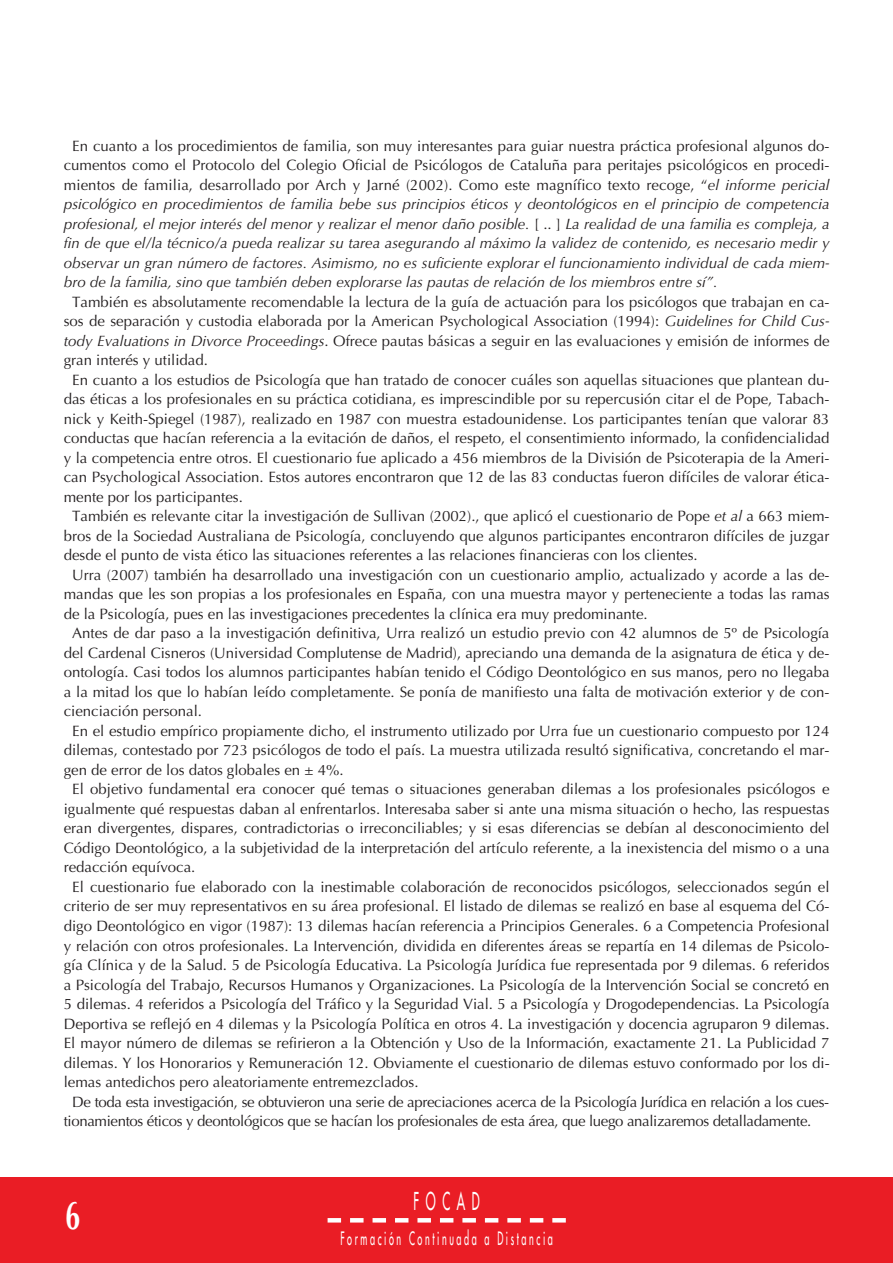
<style>
.page{position:relative;width:893px;height:1263px;background:#fff}
.page>*{position:absolute;margin:0;border:0;box-sizing:border-box;transform-origin:0 0}
.t1{font:700 40.5px "Optima";color:#fff;scale:.67 1}
.t2{font:24px "Futura";letter-spacing:.55em;color:#fff;scale:.5 1}
.t3{font:18px "Futura";letter-spacing:.29em;color:#fff;scale:.5 1}
.t4{font:15px "Optima";color:#231f20}
.t5{font:italic 15px/19.5px "Optima";color:#231f20;text-align:justify}
.t6{font:15px "Optima";letter-spacing:-.025em;color:#231f20}
.s1{font-style:normal}
.s2{font-style:italic}
</style>
<div class="page">
<div style="left:0;top:1178px;width:892px;height:85px;background:#ea1d25"></div>
<svg style="left:341px;top:1218px;width:203px;height:5px"></svg>
<div style="left:327px;top:1218px;width:14px;height:5px;background:#fff"></div>
<div style="left:552px;top:1218px;width:14px;height:5px;background:#fff"></div>
<p class="t5" style="left:64px;top:137px;width:767px;text-indent:9px"><span class="s1">En cuanto a los procedimientos de familia, son muy interesantes para guiar nuestra práctica profesional algunos do&shy;cumentos como el Protocolo del Colegio Oficial de Psicólogos de Cataluña para peritajes psicológicos en procedi&shy;mientos de familia, desarrollado por Arch y Jarné (2002). Como este magnífico texto recoge, “</span>el informe pericial psicológico en procedimientos de familia bebe sus principios éticos y deontológicos en el principio de competencia profesional, el mejor interés del menor y realizar el menor daño posible. <span class="s1">[ .. ]</span> La realidad de una familia es compleja, a fin de que el/la técnico/a pueda realizar su tarea asegurando al máximo la validez de contenido, es necesario medir y observar un gran número de factores. Asimismo, no es suficiente explorar el funcionamiento individual de cada miem&shy;bro de la familia, sino que también deben explorarse las pautas de relación de los miembros entre sí”.</p>
<p class="t4" style="left:72px;top:296px;width:758px">También es absolutamente recomendable la lectura de la guía de actuación para los psicólogos que trabajan en ca-</p>
<p class="t4" style="left:64px;top:315px;width:767px">sos de separación y custodia elaborada por la American Psychological Association (1994): <span class="s2">Guidelines for Child Cus-</span></p>
<p class="t4" style="left:64px;top:335px;width:767px"><span class="s2">tody Evaluations in Divorce Proceedings</span>. Ofrece pautas básicas a seguir en las evaluaciones y emisión de informes de</p>
<p class="t4" style="left:64px;top:354px;width:146px">gran interés y utilidad.</p>
<p class="t4" style="left:72px;top:374px;width:758px">En cuanto a los estudios de Psicología que han tratado de conocer cuáles son aquellas situaciones que plantean du-</p>
<p class="t4" style="left:64px;top:393px;width:767px">das éticas a los profesionales en su práctica cotidiana, es imprescindible por su repercusión citar el de Pope, Tabach-</p>
<p class="t4" style="left:64px;top:413px;width:767px">nick y Keith-Spiegel (1987), realizado en 1987 con muestra estadounidense. Los participantes tenían que valorar 83</p>
<p class="t4" style="left:64px;top:432px;width:767px">conductas que hacían referencia a la evitación de daños, el respeto, el consentimiento informado, la confidencialidad</p>
<p class="t4" style="left:64px;top:452px;width:767px">y la competencia entre otros. El cuestionario fue aplicado a 456 miembros de la División de Psicoterapia de la Ameri-</p>
<p class="t4" style="left:64px;top:471px;width:767px">can Psychological Association. Estos autores encontraron que 12 de las 83 conductas fueron difíciles de valorar ética-</p>
<p class="t4" style="left:64px;top:491px;width:180px">mente por los participantes.</p>
<p class="t4" style="left:72px;top:510px;width:758px">También es relevante citar la investigación de Sullivan (2002)., que aplicó el cuestionario de Pope <span class="s2">et al</span> a 663 miem-</p>
<p class="t4" style="left:64px;top:530px;width:767px">bros de la Sociedad Australiana de Psicología, concluyendo que algunos participantes encontraron difíciles de juzgar</p>
<p class="t4" style="left:64px;top:549px;width:635px">desde el punto de vista ético las situaciones referentes a las relaciones financieras con los clientes.</p>
<p class="t4" style="left:72px;top:569px;width:758px">Urra (2007) también ha desarrollado una investigación con un cuestionario amplio, actualizado y acorde a las de-</p>
<p class="t4" style="left:64px;top:588px;width:767px">mandas que les son propias a los profesionales en España, con una muestra mayor y perteneciente a todas las ramas</p>
<p class="t4" style="left:64px;top:608px;width:585px">de la Psicología, pues en las investigaciones precedentes la clínica era muy predominante.</p>
<p class="t4" style="left:72px;top:627px;width:758px">Antes de dar paso a la investigación definitiva, Urra realizó un estudio previo con 42 alumnos de 5º de Psicología</p>
<p class="t4" style="left:64px;top:647px;width:767px">del Cardenal Cisneros (Universidad Complutense de Madrid), apreciando una demanda de la asignatura de ética y de-</p>
<p class="t4" style="left:64px;top:666px;width:767px">ontología. Casi todos los alumnos participantes habían tenido el Código Deontológico en sus manos, pero no llegaba</p>
<p class="t4" style="left:64px;top:686px;width:767px">a la mitad los que lo habían leído completamente. Se ponía de manifiesto una falta de motivación exterior y de con-</p>
<p class="t4" style="left:64px;top:705px;width:140px">cienciación personal.</p>
<p class="t4" style="left:72px;top:725px;width:758px">En el estudio empírico propiamente dicho, el instrumento utilizado por Urra fue un cuestionario compuesto por 124</p>
<p class="t4" style="left:64px;top:744px;width:767px">dilemas, contestado por 723 psicólogos de todo el país. La muestra utilizada resultó significativa, concretando el mar-</p>
<p class="t4" style="left:64px;top:764px;width:281px">gen de error de los datos globales en ± 4%.</p>
<p class="t4" style="left:72px;top:783px;width:758px">El objetivo fundamental era conocer qué temas o situaciones generaban dilemas a los profesionales psicólogos e</p>
<p class="t4" style="left:64px;top:803px;width:767px">igualmente qué respuestas daban al enfrentarlos. Interesaba saber si ante una misma situación o hecho, las respuestas</p>
<p class="t4" style="left:64px;top:822px;width:767px">eran divergentes, dispares, contradictorias o irreconciliables; y si esas diferencias se debían al desconocimiento del</p>
<p class="t4" style="left:64px;top:842px;width:767px">Código Deontológico, a la subjetividad de la interpretación del artículo referente, a la inexistencia del mismo o a una</p>
<p class="t4" style="left:64px;top:861px;width:133px">redacción equívoca.</p>
<p class="t4" style="left:72px;top:881px;width:758px">El cuestionario fue elaborado con la inestimable colaboración de reconocidos psicólogos, seleccionados según el</p>
<p class="t4" style="left:64px;top:900px;width:767px">criterio de ser muy representativos en su área profesional. El listado de dilemas se realizó en base al esquema del Có-</p>
<p class="t4" style="left:64px;top:920px;width:767px">digo Deontológico en vigor (1987): 13 dilemas hacían referencia a Principios Generales. 6 a Competencia Profesional</p>
<p class="t4" style="left:64px;top:939px;width:767px">y relación con otros profesionales. La Intervención, dividida en diferentes áreas se repartía en 14 dilemas de Psicolo-</p>
<p class="t4" style="left:64px;top:959px;width:767px">gía Clínica y de la Salud. 5 de Psicología Educativa. La Psicología Jurídica fue representada por 9 dilemas. 6 referidos</p>
<p class="t4" style="left:64px;top:978px;width:767px">a Psicología del Trabajo, Recursos Humanos y Organizaciones. La Psicología de la Intervención Social se concretó en</p>
<p class="t4" style="left:64px;top:998px;width:767px">5 dilemas. 4 referidos a Psicología del Tráfico y la Seguridad Vial. 5 a Psicología y Drogodependencias. La Psicología</p>
<p class="t4" style="left:64px;top:1017px;width:767px">Deportiva se reflejó en 4 dilemas y la Psicología Política en otros 4. La investigación y docencia agruparon 9 dilemas.</p>
<p class="t4" style="left:64px;top:1037px;width:767px">El mayor número de dilemas se refirieron a la Obtención y Uso de la Información, exactamente 21. La Publicidad 7</p>
<p class="t4" style="left:64px;top:1056px;width:767px">dilemas. Y los Honorarios y Remuneración 12. Obviamente el cuestionario de dilemas estuvo conformado por los di-</p>
<p class="t4" style="left:64px;top:1076px;width:356px">lemas antedichos pero aleatoriamente entremezclados.</p>
<p class="t6" style="left:72px;top:1095px;width:758px">De toda esta investigación, se obtuvieron una serie de apreciaciones acerca de la Psicología Jurídica en relación a los cues-</p>
<p class="t6" style="left:64px;top:1115px;width:749px">tionamientos éticos y deontológicos que se hacían los profesionales de esta área, que luego analizaremos detalladamente.</p>
<h1 class="t1" style="left:65px;top:1199px;width:24px">6</h1>
<h2 class="t2" style="left:413px;top:1189px;width:134px">FOCAD</h2>
<p class="t3" style="left:340px;top:1230px;width:426px">Formación Continuada a Distancia</p>
</div>
